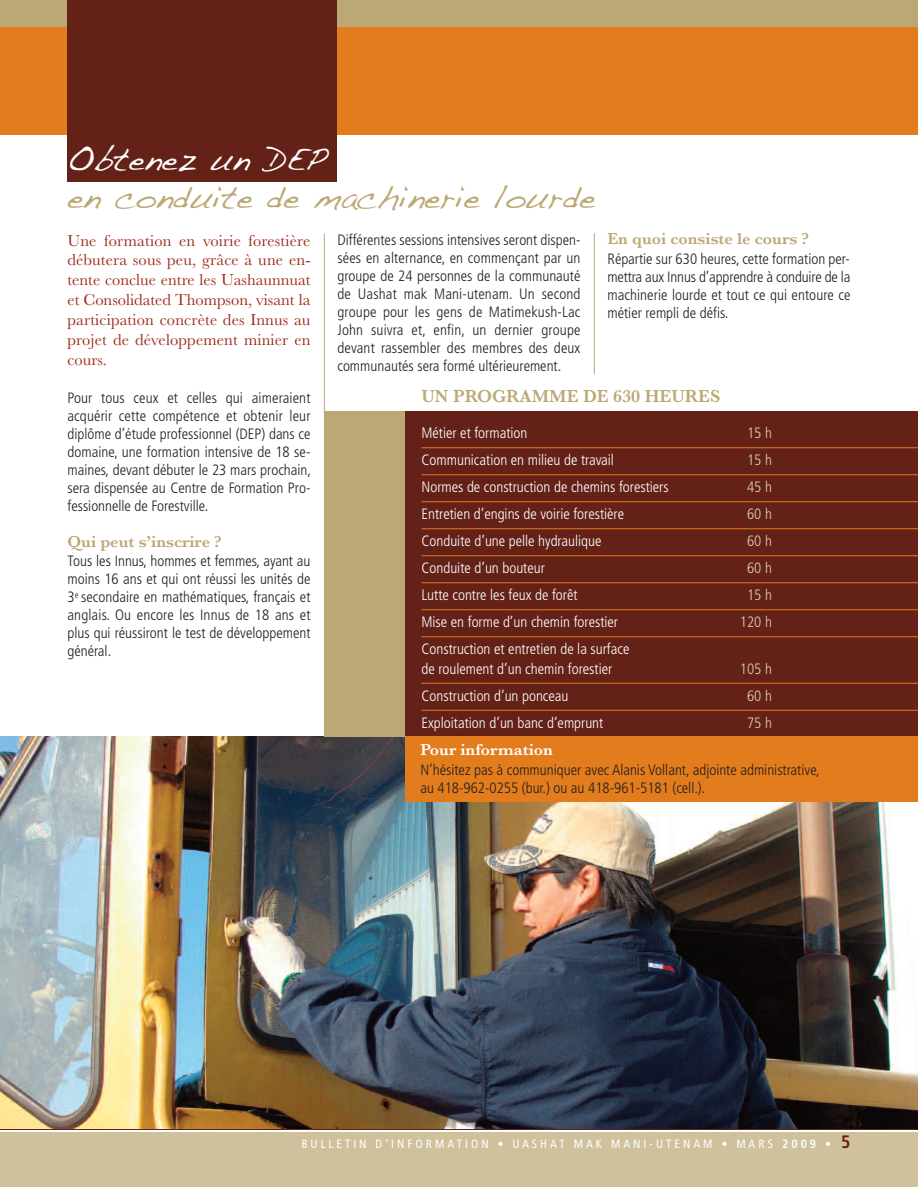
<style>
.page{position:relative;width:918px;height:1188px;background:#fff}
.page>*{position:absolute;margin:0;border:0;box-sizing:border-box;transform-origin:0 0}
.t1{font:33px "Handwriting Dakota";color:#bba874}
.t2{font:33px "Handwriting Dakota";color:#fff}
.t3{font:600 18px "Baskerville";color:#bba874}
.t4{font:16.5px/19.8px "Baskerville";letter-spacing:.01em;color:#a1281b;text-align:justify}
.t5{font:600 16.5px "Baskerville";color:#bba874}
.t6{font:600 16.5px "Baskerville";color:#fff}
.t7{font:300 condensed 15px/18px "Frutiger";color:#231f20;text-align:justify}
.t8{font:300 condensed 15px/19.5px "Frutiger";color:#fff}
.t9{font:300 condensed 15px "Frutiger";color:#dacfb0}
.t10{font:condensed 12px "Frutiger";letter-spacing:.25em;color:#fff}
.s1{font-weight:700}
.s2{font-weight:700;font-size:18px;color:#642118}
</style>
<div class="page">
<img style="left:0;top:736px;width:918px;height:393px">
<div style="left:0;top:0;width:918px;height:27px;background:#bba874"></div>
<div style="left:405px;top:411px;width:513px;height:327px;background:#642118"></div>
<div style="left:0;top:1132px;width:918px;height:55px;background:#cec19c"></div>
<hr style="left:0;top:1129px;width:916px;height:1px;background:#642118">
<div style="left:0;top:27px;width:918px;height:108px;background:#e37c1c"></div>
<div style="left:68px;top:0;width:270px;height:181px;background:#642118"></div>
<hr style="left:421px;top:447px;width:497px;height:1px;background:#e37c1c">
<hr style="left:421px;top:474px;width:497px;height:1px;background:#e37c1c">
<hr style="left:421px;top:501px;width:497px;height:1px;background:#e37c1c">
<hr style="left:421px;top:528px;width:497px;height:1px;background:#e37c1c">
<hr style="left:421px;top:555px;width:497px;height:1px;background:#e37c1c">
<hr style="left:421px;top:582px;width:497px;height:1px;background:#e37c1c">
<hr style="left:421px;top:609px;width:497px;height:1px;background:#e37c1c">
<hr style="left:421px;top:636px;width:497px;height:1px;background:#e37c1c">
<hr style="left:421px;top:683px;width:497px;height:1px;background:#e37c1c">
<hr style="left:421px;top:710px;width:497px;height:1px;background:#e37c1c">
<div style="left:325px;top:411px;width:80px;height:325px;background:#bba874"></div>
<hr style="left:324px;top:234px;width:1px;height:503px;background:#bba874">
<hr style="left:594px;top:233px;width:1px;height:141px;background:#bba874">
<div style="left:405px;top:737px;width:513px;height:65px;background:#e37c1c"></div>
<h1 class="t2" style="left:68px;top:139px;width:260px">Obtenez un DEP</h1>
<h1 class="t1" style="left:67px;top:177px;width:530px">en conduite de machinerie lourde</h1>
<p class="t4" style="left:67px;top:230px;width:245px">Une formation en voirie forestière débutera sous peu, grâce à une en&shy;tente conclue entre les Uashaunnuat et Consolidated Thompson, visant la participation concrète des Innus au projet de développement minier en cours.</p>
<p class="t7" style="left:67px;top:390px;width:245px">Pour tous ceux et celles qui aimeraient acquérir cette compétence et obtenir leur diplôme d’étude professionnel (DEP) dans ce domaine, une formation intensive de 18 se&shy;maines, devant débuter le 23 mars prochain, sera dispensée au Centre de Formation Pro&shy;fessionnelle de Forestville.</p>
<p class="t5" style="left:68px;top:531px;width:156px">Qui peut s’inscrire ?</p>
<p class="t7" style="left:67px;top:553px;width:245px">Tous les Innus, hommes et femmes, ayant au moins 16 ans et qui ont réussi les unités de 3<sup>e</sup> secondaire en mathématiques, français et anglais. Ou encore les Innus de 18 ans et plus qui réussiront le test de développement général.</p>
<p class="t7" style="left:337px;top:232px;width:245px">Différentes sessions intensives seront dispen&shy;sées en alternance, en commençant par un groupe de 24 personnes de la communauté de Uashat mak Mani-utenam. Un second groupe pour les gens de Matimekush-Lac John suivra et, enfin, un dernier groupe devant rassembler des membres des deux communautés sera formé ultérieurement.</p>
<p class="t5" style="left:608px;top:229px;width:203px">En quoi consiste le cours ?</p>
<p class="t7" style="left:608px;top:251px;width:245px">Répartie sur 630 heures, cette formation per&shy;mettra aux Innus d’apprendre à conduire de la machinerie lourde et tout ce qui entoure ce métier rempli de défis.</p>
<p class="t3" style="left:421px;top:386px;width:300px">UN PROGRAMME DE 630 HEURES</p>
<p class="t8" style="left:421px;top:425px;width:107px">Métier et formation</p>
<p class="t9" style="left:747px;top:427px;width:26px">15 h</p>
<p class="t8" style="left:421px;top:452px;width:194px">Communication en milieu de travail</p>
<p class="t9" style="left:747px;top:454px;width:26px">15 h</p>
<p class="t8" style="left:421px;top:479px;width:249px">Normes de construction de chemins forestiers</p>
<p class="t9" style="left:747px;top:481px;width:26px">45 h</p>
<p class="t8" style="left:421px;top:506px;width:204px">Entretien d’engins de voirie forestière</p>
<p class="t9" style="left:747px;top:508px;width:26px">60 h</p>
<p class="t8" style="left:421px;top:533px;width:181px">Conduite d’une pelle hydraulique</p>
<p class="t9" style="left:747px;top:535px;width:26px">60 h</p>
<p class="t8" style="left:421px;top:560px;width:125px">Conduite d’un bouteur</p>
<p class="t9" style="left:747px;top:562px;width:26px">60 h</p>
<p class="t8" style="left:421px;top:587px;width:158px">Lutte contre les feux de forêt</p>
<p class="t9" style="left:747px;top:589px;width:26px">15 h</p>
<p class="t8" style="left:421px;top:614px;width:198px">Mise en forme d’un chemin forestier</p>
<p class="t9" style="left:740px;top:616px;width:34px">120 h</p>
<p class="t8" style="left:421px;top:641px;width:209px">Construction et entretien de la surface de roulement d’un chemin forestier</p>
<p class="t9" style="left:740px;top:663px;width:34px">105 h</p>
<p class="t8" style="left:421px;top:687px;width:149px">Construction d’un ponceau</p>
<p class="t9" style="left:747px;top:690px;width:26px">60 h</p>
<p class="t8" style="left:421px;top:714px;width:183px">Exploitation d’un banc d’emprunt</p>
<p class="t9" style="left:747px;top:717px;width:26px">75 h</p>
<p class="t6" style="left:420px;top:740px;width:134px">Pour information</p>
<p class="t7" style="left:420px;top:762px;width:401px">N’hésitez pas à communiquer avec Alanis Vollant, adjointe administrative, au 418-962-0255 (bur.) ou au 418-961-5181 (cell.).</p>
<p class="t10" style="left:302px;top:1138px;width:550px">BULLETIN D’INFORMATION • UASHAT MAK MANI-UTENAM • MARS <span class="s1">2009 •</span> <span class="s2">5</span></p>
</div>
